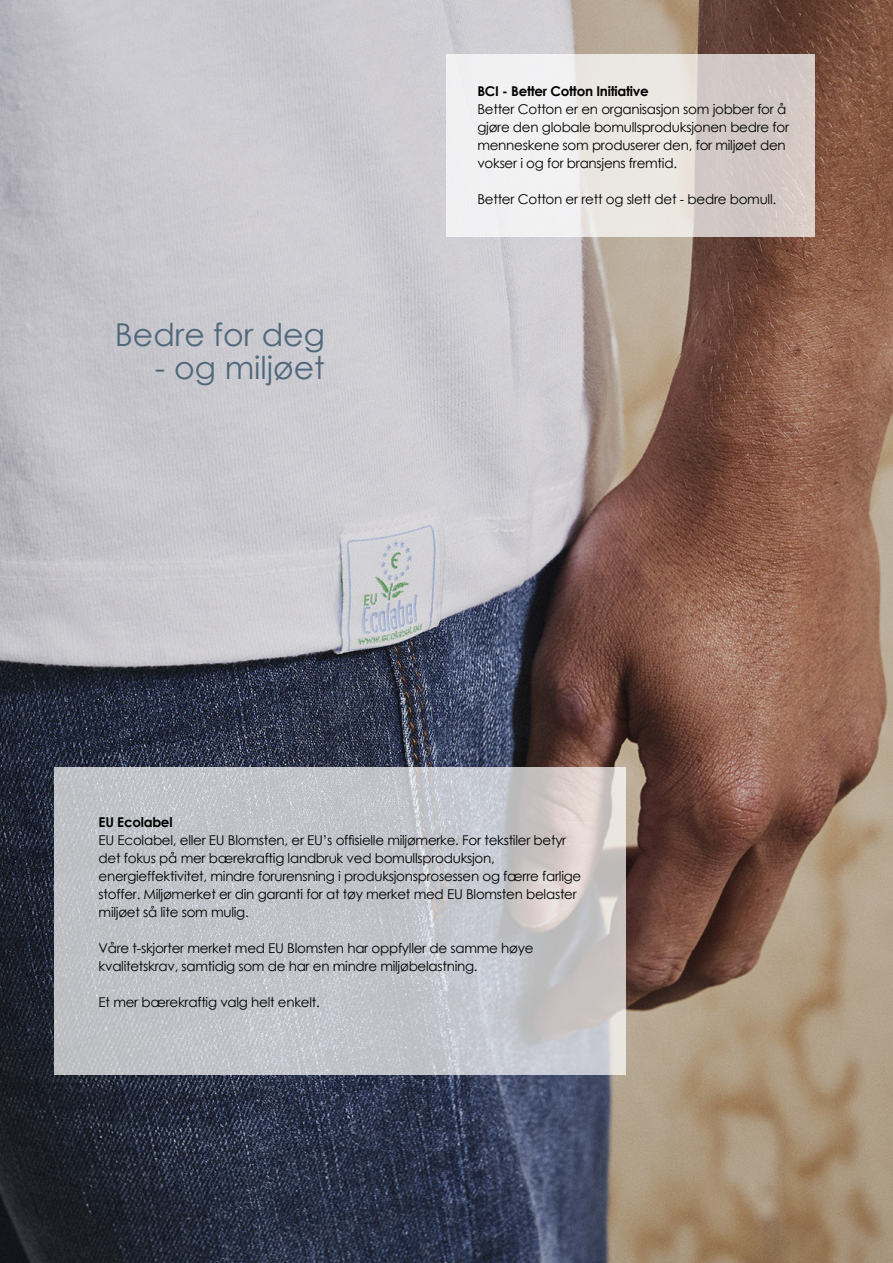
<style>
.page{position:relative;width:893px;height:1263px;background:#fff}
.page>*{position:absolute;margin:0;border:0;box-sizing:border-box;transform-origin:0 0}
.rubrik_1{font:31.5px "Century Gothic";color:#4f687b}
.t1{font:13.5px/18px "Century Gothic";letter-spacing:-.02em;color:#000}
.t2{font:700 13.5px "Century Gothic";letter-spacing:-.02em;color:#000}
</style>
<div class="page">
<img style="left:0;top:0;width:893px;height:1263px">
<svg style="left:446px;top:54px;width:369px;height:183px"></svg>
<svg style="left:54px;top:767px;width:571px;height:308px;background:#c4c5ca"></svg>
<p class="rubrik_1" style="left:115px;top:312px;width:212px">Bedre for deg</p>
<p class="rubrik_1" style="left:155px;top:346px;width:172px">- og miljøet</p>
<p class="t2" style="left:477px;top:80px;width:173px">BCI - Better Cotton Initiative</p>
<p class="t1" style="left:477px;top:100px;width:313px">Better Cotton er en organisasjon som jobber for å gjøre den globale bomullsproduksjonen bedre for menneskene som produserer den, for miljøet den vokser i og for bransjens fremtid.</p>
<p class="t1" style="left:477px;top:190px;width:300px">Better Cotton er rett og slett det - bedre bomull.</p>
<p class="t2" style="left:99px;top:811px;width:75px">EU Ecolabel</p>
<p class="t1" style="left:99px;top:830px;width:469px">EU Ecolabel, eller EU Blomsten, er EU’s offisielle miljømerke. For tekstiler betyr det fokus på mer bærekraftig landbruk ved bomullsproduksjon,</p>
<p class="t1" style="left:99px;top:866px;width:484px">energieffektivitet, mindre forurensning i produksjonsprosessen og færre farlige stoffer. Miljømerket er din garanti for at tøy merket med EU Blomsten belaster miljøet så lite som mulig.</p>
<p class="t1" style="left:99px;top:938px;width:436px">Våre t-skjorter merket med EU Blomsten har oppfyller de samme høye</p>
<p class="t1" style="left:99px;top:956px;width:381px">kvalitetskrav, samtidig som de har en mindre miljøbelastning.</p>
<p class="t1" style="left:99px;top:992px;width:223px">Et mer bærekraftig valg helt enkelt.</p>
</div>
